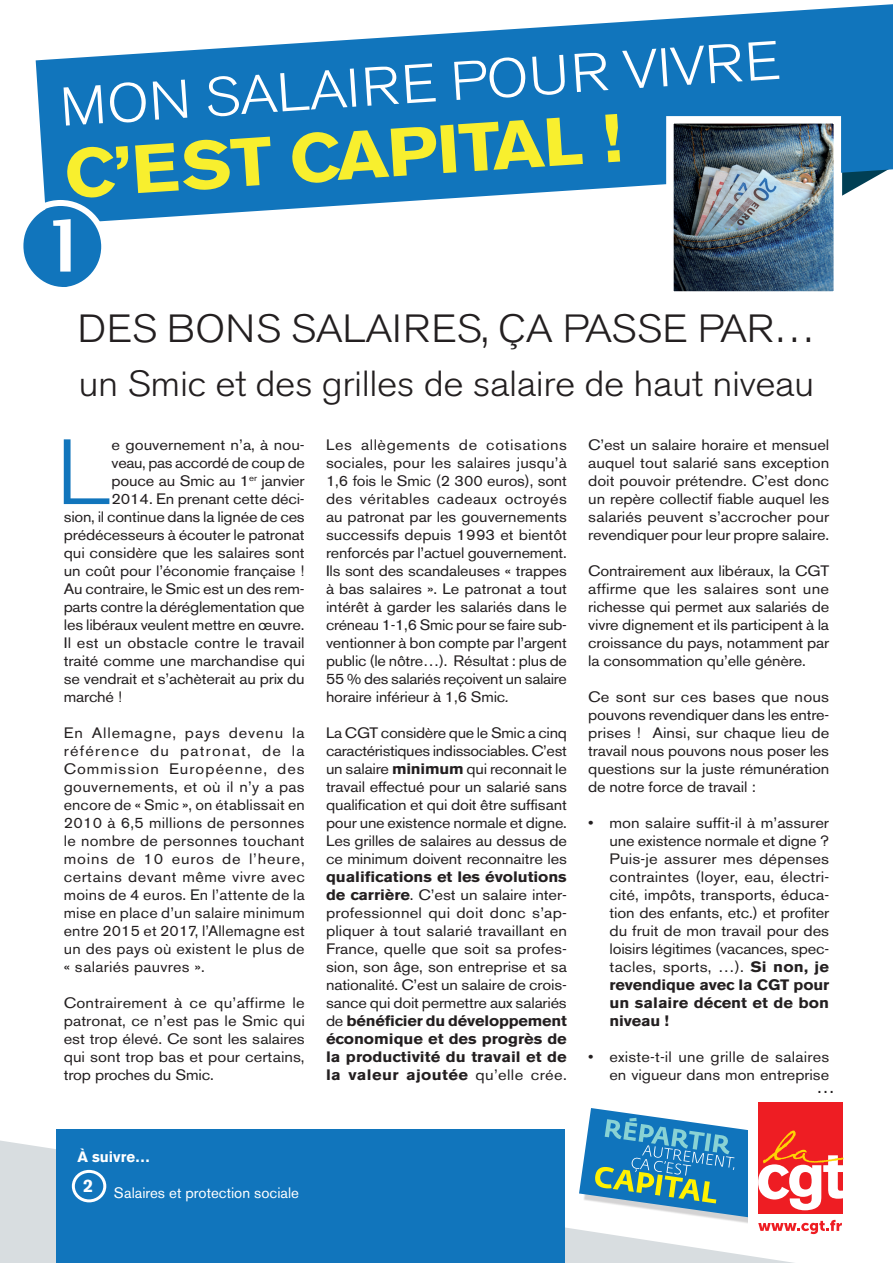
<style>
.page{position:relative;width:893px;height:1263px;background:#fff}
.page>*{position:absolute;margin:0;border:0;box-sizing:border-box;transform-origin:0 0}
.t1{font:300 91.5px "Akzidenz Grotesk BE";color:#1175bc;scale:1.09 1}
.t2{font:700 67.5px "Akzidenz Grotesk BE";color:#f8ef2e;scale:1.09 1}
.t3{font:300 54px "Akzidenz Grotesk BE";color:#fff;scale:1.09 1}
.t4{font:300 39px "Akzidenz Grotesk BE";letter-spacing:-.01em;color:#231f20;scale:1.08 1}
.t5{font:300 36px "Akzidenz Grotesk BE";letter-spacing:-.01em;color:#231f20;scale:1.08 1}
.t6{font:18.3px "Akzidenz Grotesk BE";color:#231f20}
.t7{font:700 18px "Akzidenz Grotesk BE";color:#fff}
.t8{font:15px/18px "Akzidenz Grotesk BE";letter-spacing:-.01em;color:#231f20;text-align:justify;scale:1.09 1}
.t9{font:15px/18px "Akzidenz Grotesk BE";letter-spacing:-.01em;color:#231f20;text-align:justify;scale:1.08 1}
.t10{font:15px/18px "Akzidenz Grotesk BE";letter-spacing:-.01em;color:#231f20;text-align:justify;scale:1.1 1}
.t11{font:15px "Akzidenz Grotesk BE";color:#fff}
.t12{font:700 15px "Akzidenz Grotesk BE";color:#fff}
.s1{font-weight:700}
.s2{font-style:italic}
</style>
<div class="page">
<svg style="left:0;top:1140px;width:794px;height:123px;fill:#d8dde0"></svg>
<svg style="left:36px;top:4px;width:857px;height:217px;fill:#1175bc"></svg>
<img style="left:675px;top:125px;width:157px;height:165px">
<div style="left:666px;top:116px;width:175px;height:183px;border:8px solid #fff"></div>
<div style="left:14px;top:200px;width:93px;height:93px;border:6px solid #fff;border-radius:50%"></div>
<div style="left:56px;top:1129px;width:508px;height:134px;background:#1175bc"></div>
<div style="left:748px;top:1092px;width:106px;height:154px;background:#fff"></div>
<div style="left:758px;top:1102px;width:85px;height:112px;background:#ee1d23"></div>
<svg style="left:579px;top:1108px;width:264px;height:126px"></svg>
<div style="left:72px;top:1170px;width:34px;height:32px;border:3px solid #fff;border-radius:50%"></div>
<svg style="left:23px;top:203px;width:83px;height:84px"></svg>
<h3 class="t3" style="left:58px;top:79px;width:664px;rotate:-4deg">Mon salaire pour vivre</h3>
<h2 class="t2" style="left:62px;top:137px;width:514px;rotate:-4deg">C’EST CAPITAL !</h2>
<h3 class="t4" style="left:78px;top:307px;width:685px">Des bons salaires, ça passe par…</h3>
<h3 class="t5" style="left:79px;top:363px;width:683px">un Smic et des grilles de salaire de haut niveau</h3>
<h1 class="t1" style="left:56px;top:421px;width:43px">L</h1>
<p class="t10" style="left:112px;top:436px;width:177px">e gouvernement n’a, à nou-</p>
<p class="t8" style="left:588px;top:436px;width:223px">C’est un salaire horaire et mensuel auquel tout salarié sans exception doit pouvoir prétendre. C’est donc un repère collectif fiable auquel les salariés peuvent s’accrocher pour revendiquer pour leur propre salaire.</p>
<p class="t8" style="left:588px;top:562px;width:223px">Contrairement aux libéraux, la CGT affirme que les salaires sont une richesse qui permet aux salariés de vivre dignement et ils participent à la croissance du pays, notamment par la consommation qu’elle génère.</p>
<p class="t10" style="left:588px;top:688px;width:221px">Ce sont sur ces bases que nous pouvons revendiquer dans les entre&shy;prises ! Ainsi, sur chaque lieu de travail nous pouvons nous poser les questions sur la juste rémunération de notre force de travail :</p>
<p class="t8" style="left:609px;top:814px;width:203px;text-indent:-21px">• mon salaire suffit-il à m’assurer une existence normale et digne ?<br>Puis-je assurer mes dépenses contraintes (loyer, eau, électri&shy;cité, impôts, transports, éduca&shy;tion des enfants, etc.) et profiter du fruit de mon travail pour des loisirs légitimes (vacances, spec&shy;tacles, sports, …). <span class="s1">Si non, je revendique avec la CGT pour un salaire décent et de bon niveau !</span></p>
<p class="t9" style="left:588px;top:1048px;width:225px;text-align:right">• existe-t-il une grille de salaires en vigueur dans mon entreprise</p>
<p class="t8" style="left:326px;top:436px;width:223px">Les allègements de cotisations sociales, pour les salaires jusqu’à 1,6 fois le Smic (2 300 euros), sont des véritables cadeaux octroyés au patronat par les gouvernements successifs depuis 1993 et bientôt renforcés par l’actuel gouvernement.<br>Ils sont des scandaleuses « trappes à bas salaires ». Le patronat a tout intérêt à garder les salariés dans le créneau 1-1,6 Smic pour se faire sub&shy;ventionner à bon compte par l’argent public (le nôtre…). Résultat : plus de 55 % des salariés reçoivent un salaire horaire inférieur à 1,6 Smic<span class="s2">.</span></p>
<p class="t9" style="left:326px;top:724px;width:225px">La CGT considère que le Smic a cinq caractéristiques indissociables. C’est un salaire <span class="s1">minimum</span> qui reconnait le travail effectué pour un salarié sans qualification et qui doit être suffisant pour une existence normale et digne.<br>Les grilles de salaires au dessus de ce minimum doivent reconnaitre les</p>
<p class="t8" style="left:326px;top:868px;width:223px"><span class="s1">qualifications et les évolutions de carrière</span>. C’est un salaire inter&shy;professionnel qui doit donc s’ap&shy;pliquer à tout salarié travaillant en France, quelle que soit sa profes&shy;sion, son âge, son entreprise et sa nationalité. C’est un salaire de crois&shy;sance qui doit permettre aux salariés de <span class="s1">bénéficier du développement économique et des progrès de la productivité du travail et de la valeur ajoutée</span> qu’elle crée.</p>
<p class="t9" style="left:112px;top:454px;width:180px">veau, pas accordé de coup de</p>
<p class="t8" style="left:112px;top:472px;width:179px">pouce au Smic au 1<sup>er</sup> janvier</p>
<p class="t8" style="left:112px;top:490px;width:179px">2014. En prenant cette déci-</p>
<p class="t9" style="left:64px;top:508px;width:225px">sion, il continue dans la lignée de ces</p>
<p class="t8" style="left:64px;top:526px;width:222px">prédécesseurs à écouter le patronat</p>
<p class="t8" style="left:64px;top:544px;width:223px">qui considère que les salaires sont</p>
<p class="t8" style="left:64px;top:562px;width:223px">un coût pour l’économie française !</p>
<p class="t8" style="left:64px;top:580px;width:222px">Au contraire, le Smic est un des rem-</p>
<p class="t9" style="left:64px;top:598px;width:225px">parts contre la déréglementation que</p>
<p class="t8" style="left:64px;top:616px;width:222px">les libéraux veulent mettre en œuvre.</p>
<p class="t10" style="left:64px;top:634px;width:221px">Il est un obstacle contre le travail</p>
<p class="t10" style="left:64px;top:652px;width:221px">traité comme une marchandise qui</p>
<p class="t8" style="left:64px;top:670px;width:222px">se vendrait et s’achèterait au prix du</p>
<p class="t8" style="left:64px;top:688px;width:55px">marché !</p>
<p class="t8" style="left:64px;top:724px;width:223px">En Allemagne, pays devenu la référence du patronat, de la Commission Européenne, des gouvernements, et où il n’y a pas encore de « Smic », on établissait en 2010 à 6,5 millions de personnes le nombre de personnes touchant moins de 10 euros de l’heure, certains devant même vivre avec moins de 4 euros. En l’attente de la mise en place d’un salaire minimum entre 2015 et 2017, l’Allemagne est un des pays où existent le plus de « salariés pauvres ».</p>
<p class="t10" style="left:64px;top:994px;width:221px">Contrairement à ce qu’affirme le patronat, ce n’est pas le Smic qui est trop élevé. Ce sont les salaires qui sont trop bas et pour certains, trop proches du Smic.</p>
<p class="t12" style="left:77px;top:1148px;width:74px">à suivre…</p>
<p class="t11" style="left:114px;top:1183px;width:187px">Salaires et protection sociale</p>
<p class="t7" style="left:83px;top:1175px;width:12px">2</p>
<p class="t6" style="left:816px;top:1075px;width:20px">…</p>
</div>
